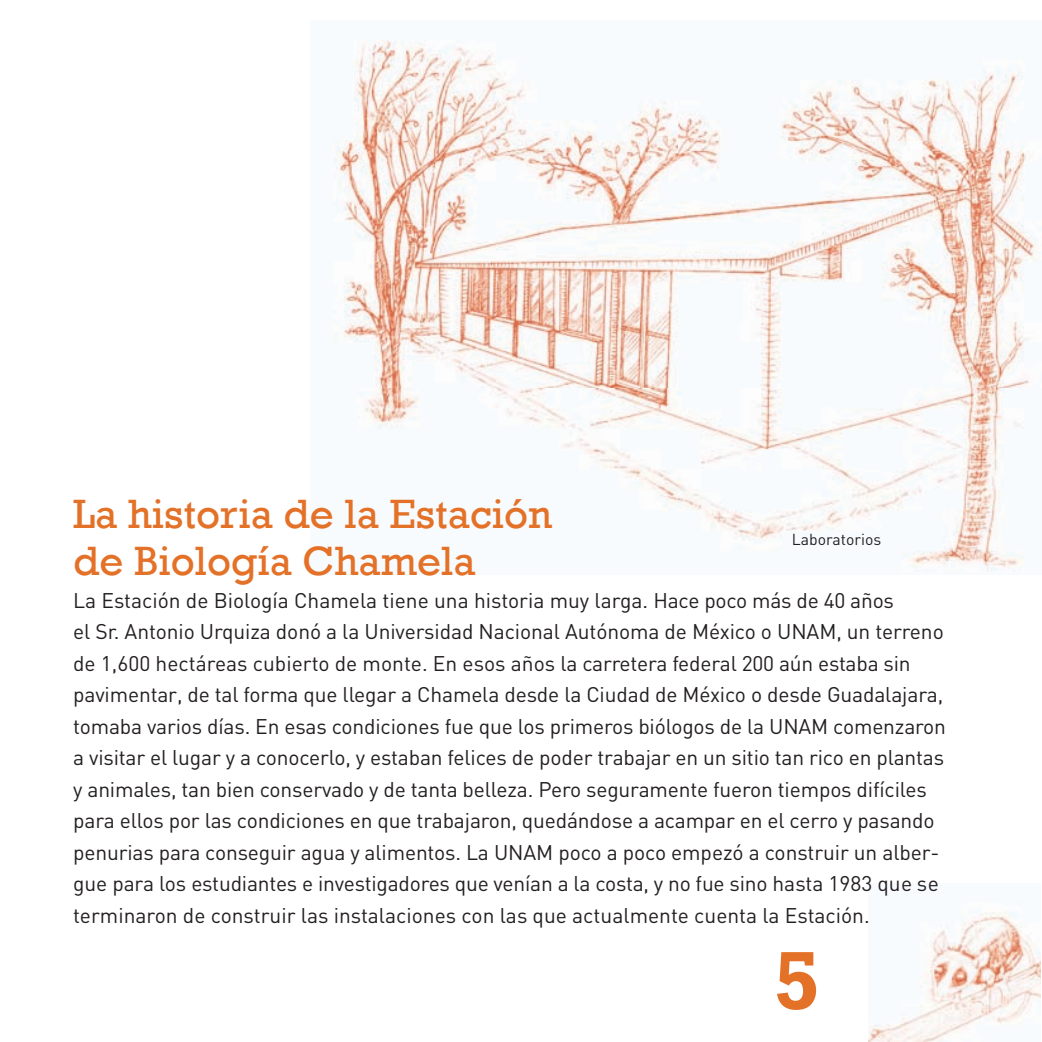
<style>
.page{position:relative;width:1042px;height:1042px;background:#fff}
.page>*{position:absolute;margin:0;border:0;box-sizing:border-box;transform-origin:0 0}
.t1{font:700 84px "Rockwell";color:#e47128}
.t2{font:42px/47.2px "Rockwell";color:#e47128}
.t3{font:21px/31.5px "DIN";letter-spacing:-.01em;color:#231f20}
.t4{font:15.75px "DIN";color:#231f20}
</style>
<div class="page">
<img style="left:868px;top:902px;width:172px;height:140px">
<img style="left:333px;top:40px;width:709px;height:532px">
<h2 class="t2" style="left:73px;top:491px;width:481px">La historia de la Estación de Biología Chamela</h2>
<p class="t4" style="left:792px;top:529px;width:91px">Laboratorios</p>
<p class="t3" style="left:73px;top:584px;width:874px">La Estación de Biología Chamela tiene una historia muy larga. Hace poco más de 40 años<br>el Sr. Antonio Urquiza donó a la Universidad Nacional Autónoma de México o UNAM, un terreno de 1,600 hectáreas cubierto de monte. En esos años la carretera federal 200 aún estaba sin pavimentar, de tal forma que llegar a Chamela desde la Ciudad de México o desde Guadalajara, tomaba varios días. En esas condiciones fue que los primeros biólogos de la UNAM comenzaron a visitar el lugar y a conocerlo, y estaban felices de poder trabajar en un sitio tan rico en plantas y animales, tan bien conservado y de tanta belleza. Pero seguramente fueron tiempos difíciles para ellos por las condiciones en que trabajaron, quedándose a acampar en el cerro y pasando penurias para conseguir agua y alimentos. La UNAM poco a poco empezó a construir un alber&shy;gue para los estudiantes e investigadores que venían a la costa, y no fue sino hasta 1983 que se terminaron de construir las instalaciones con las que actualmente cuenta la Estación.</p>
<h1 class="t1" style="left:774px;top:930px;width:48px">5</h1>
</div>
